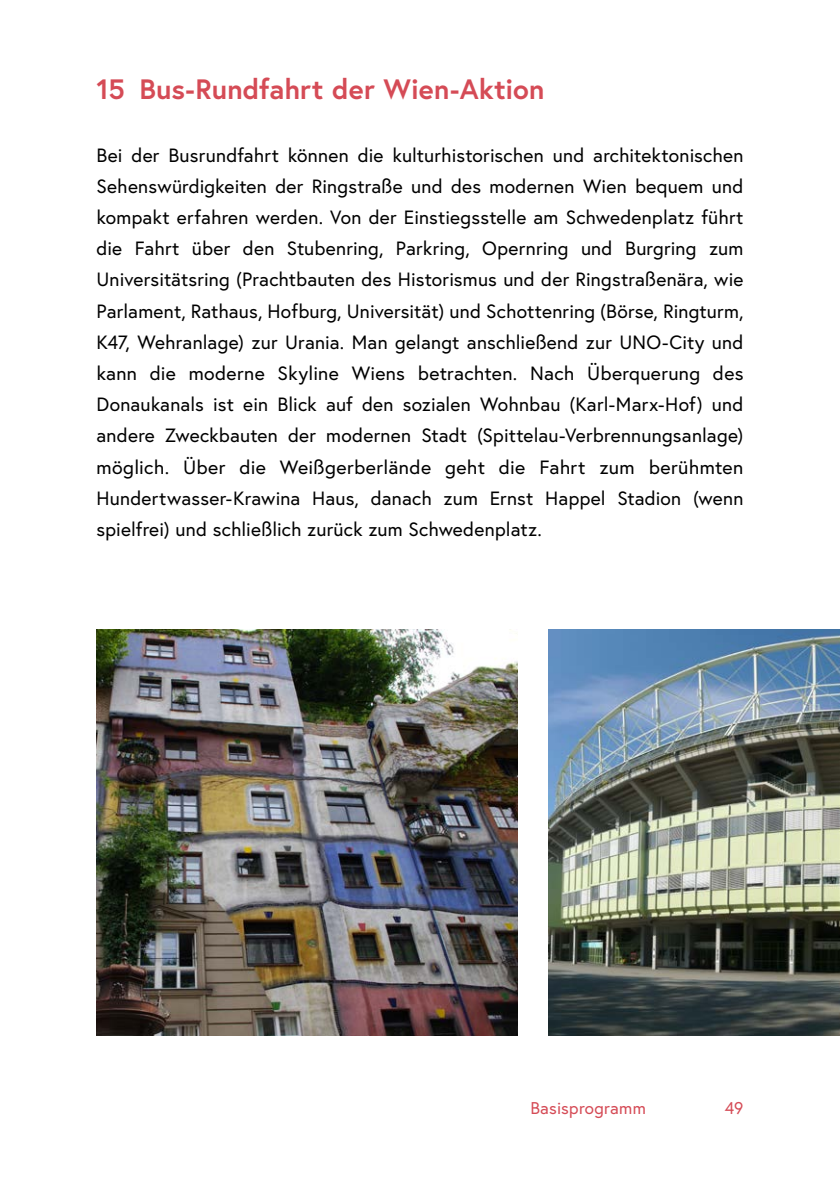
<style>
.page{position:relative;width:840px;height:1191px;background:#fff}
.page>*{position:absolute;margin:0;border:0;box-sizing:border-box;transform-origin:0 0}
.h2_beginnend_mit_1{font:700 28px "Europa Austria";color:#d54b56}
.t1{font:19.2px/31.2px "Europa Austria";letter-spacing:.01em;color:#000;text-align:justify}
.t2{font:17px "Europa Austria";letter-spacing:.015em;color:#d54b56}
</style>
<div class="page">
<img style="left:96px;top:629px;width:421px;height:406px">
<img style="left:548px;top:629px;width:291px;height:406px">
<h2 class="h2_beginnend_mit_1" style="left:96px;top:70px;width:449px">15 Bus-Rundfahrt der Wien-Aktion</h2>
<p class="t1" style="left:96px;top:139px;width:648px">Bei der Busrundfahrt können die kulturhistorischen und architektonischen Sehenswürdigkeiten der Ringstraße und des modernen Wien bequem und kompakt erfahren werden. Von der Einstiegsstelle am Schwedenplatz führt die Fahrt über den Stubenring, Parkring, Opernring und Burgring zum Universitätsring (Prachtbauten des Historismus und der Ringstraßenära, wie Parlament, Rathaus, Hofburg, Universität) und Schottenring (Börse, Ringturm, K47, Wehranlage) zur Urania. Man gelangt anschließend zur UNO-City und kann die moderne Skyline Wiens betrachten. Nach Überquerung des Donaukanals ist ein Blick auf den sozialen Wohnbau (Karl-Marx-Hof) und andere Zweckbauten der modernen Stadt (Spittelau-Verbrennungsanlage) möglich. Über die Weißgerberlände geht die Fahrt zum berühmten Hundertwasser-Krawina Haus, danach zum Ernst Happel Stadion (wenn spielfrei) und schließlich zurück zum Schwedenplatz.</p>
<p class="t2" style="left:530px;top:1096px;width:117px">Basisprogramm</p>
<p class="t2" style="left:724px;top:1096px;width:20px">49</p>
</div>
